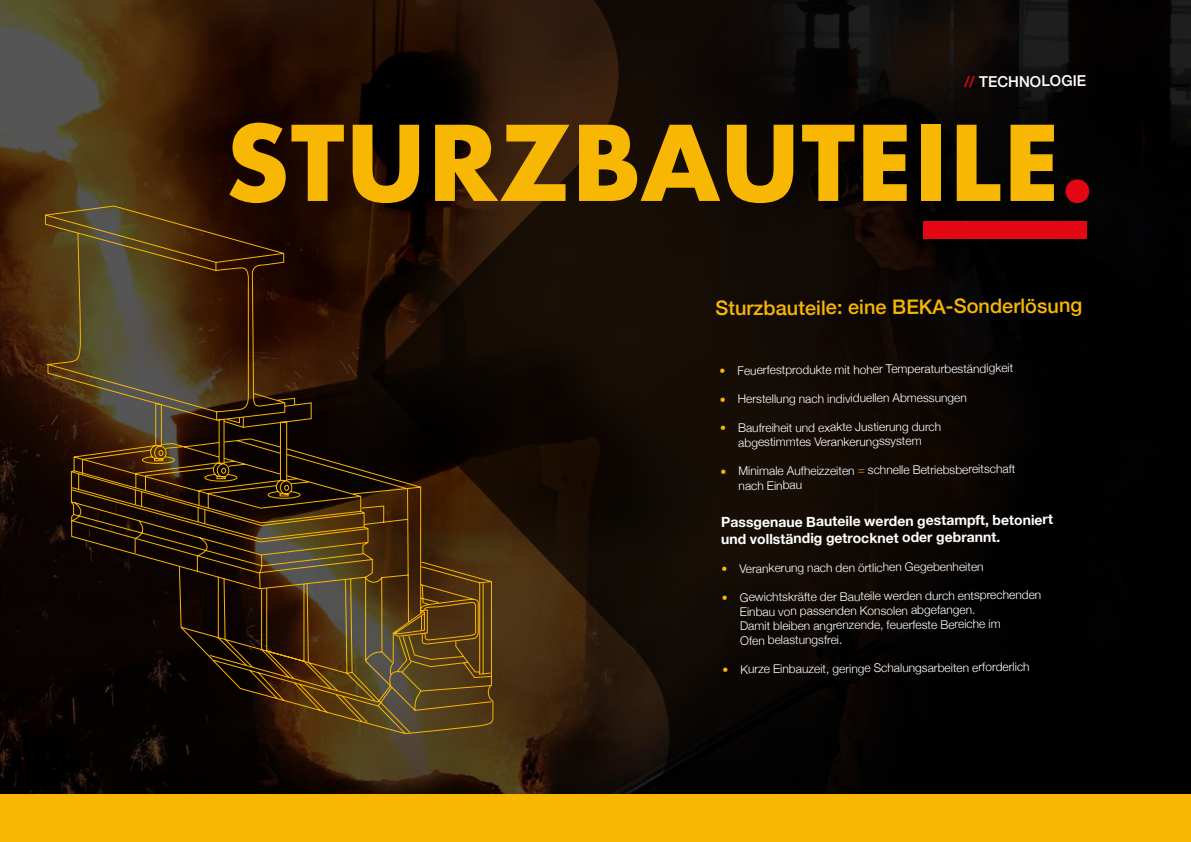
<style>
.page{position:relative;width:1191px;height:842px;background:#fff}
.page>*{position:absolute;margin:0;border:0;box-sizing:border-box;transform-origin:0 0}
.t1{font:700 101.1px "Futura";color:#f7b703}
.t2{font:500 20px "Helvetica Neue";color:#f7b703}
.t3{font:500 15px "Helvetica Neue";color:#fff}
.t4{font:700 14px/16.5px "Helvetica Neue";color:#fff}
.t5{font:300 12px/14.6px "Helvetica Neue";color:#fff}
.s1{color:#e30613}
.s2{color:#f7b703}
</style>
<div class="page">
<img style="left:0;top:0;width:315px;height:794px">
<img style="left:315px;top:0;width:876px;height:794px">
<div style="left:0;top:794px;width:1191px;height:48px;background:#f7b703"></div>
<div style="left:923px;top:221px;width:163px;height:17px;background:#e30613"></div>
<svg style="left:44px;top:205px;width:450px;height:589px;background:#33210c"></svg>
<p class="t3" style="left:964px;top:70px;width:123px;rotate:-1deg"><span class="s1">//</span> TECHNOLOGIE</p>
<h1 class="t1" style="left:225px;top:90px;width:871px">STURZBAUTEILE<span class="s1">.</span></h1>
<h2 class="t2" style="left:715px;top:291px;width:369px">Sturzbauteile: eine BEKA-Sonderlösung</h2>
<p class="t5" style="left:719px;top:361px;width:295px"><span class="s2">•</span> Feuerfestprodukte mit hoher Temperaturbeständigkeit</p>
<p class="t5" style="left:720px;top:390px;width:249px"><span class="s2">•</span> Herstellung nach individuellen Abmessungen</p>
<p class="t5" style="left:720px;top:419px;width:223px;text-align:center"><span class="s2">•</span> Baufreiheit und exakte Justierung durch abgestimmtes Verankerungssystem</p>
<p class="t5" style="left:738px;top:461px;width:278px;line-height:15.4px;text-indent:-18px"><span class="s2">•</span> Minimale Aufheizzeiten <span class="s2">=</span> schnelle Betriebsbereitschaft nach Einbau</p>
<p class="t4" style="left:720px;top:516px;width:333px;rotate:-1deg">Passgenaue Bauteile werden gestampft, betoniert und vollständig getrocknet oder gebrannt.</p>
<p class="t5" style="left:721px;top:559px;width:264px"><span class="s2">•</span> Verankerung nach den örtlichen Gegebenheiten</p>
<p class="t5" style="left:740px;top:588px;width:303px;text-indent:-18px"><span class="s2">•</span> Gewichtskräfte der Bauteile werden durch entsprechenden Einbau von passenden Konsolen abgefangen.<br>Damit bleiben angrenzende, feuerfeste Bereiche im<br>Ofen belastungsfrei.</p>
<p class="t5" style="left:722px;top:660px;width:309px"><span class="s2">•</span> Kurze Einbauzeit, geringe Schalungsarbeiten erforderlich</p>
</div>
